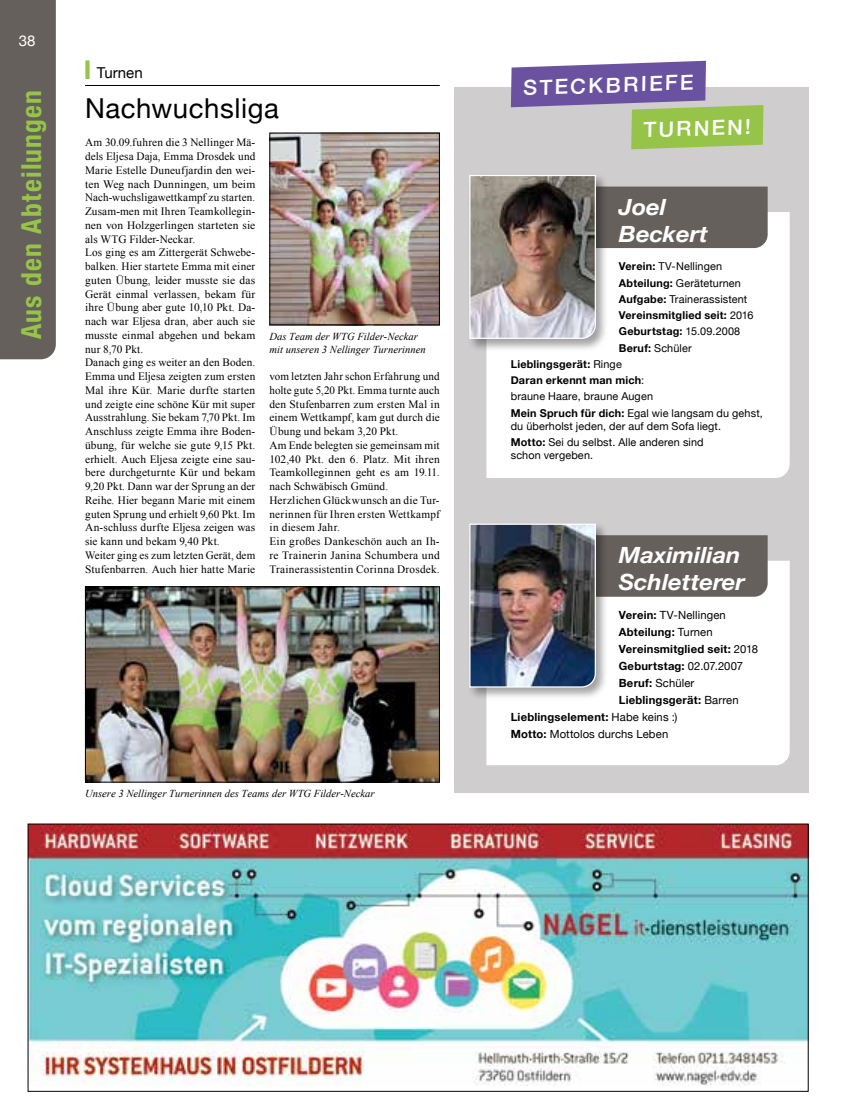
<style>
.page{position:relative;width:844px;height:1120px;background:#fff}
.page>*{position:absolute;margin:0;border:0;box-sizing:border-box;transform-origin:0 0}
.t1{font:700 condensed 27.5px "Helvetica Neue";letter-spacing:.045em;color:#96c448}
.t2{font:27.5px "Helvetica Neue";letter-spacing:.02em;color:#000}
.t3{font:italic 700 22.38px/26.9px "Helvetica Neue";color:#fff;scale:1.06 1}
.t4{font:500 20.75px "Helvetica Neue";color:#fff;scale:1.04 1}
.t5{font:15px "Helvetica Neue";letter-spacing:.005em;color:#000}
.t6{font:15px "Helvetica Neue";color:#fff}
.t7{font:11.25px/13.8px "Times New Roman";letter-spacing:.015em;color:#000}
.t8{font:700 11.25px "Helvetica Neue";letter-spacing:.02em;color:#000}
.t9{font:11.25px "Helvetica Neue";letter-spacing:.01em;color:#000}
.t10{font:10.88px/16.2px "Helvetica Neue";letter-spacing:.015em;color:#000}
.t11{font:700 10.88px "Helvetica Neue";letter-spacing:.02em;color:#000}
.t12{font:italic 10.62px/13.6px "Times New Roman";color:#000}
.s1{color:#96c448}
.s2{font-weight:700}
.s3{font-weight:400}
</style>
<div class="page">
<div style="left:0;top:0;width:56px;height:359px;background:#65605c"></div>
<hr style="left:85px;top:85px;width:354px;height:1px;background:#000">
<img style="left:271px;top:135px;width:166px;height:188px">
<div style="left:269px;top:133px;width:170px;height:192px;border:1px solid #000"></div>
<img style="left:87px;top:588px;width:350px;height:192px">
<div style="left:85px;top:586px;width:354px;height:196px;border:1px solid #000"></div>
<div style="left:454px;top:87px;width:354px;height:706px;background:#cfcdcd"></div>
<svg style="left:510px;top:61px;width:253px;height:88px"></svg>
<div style="left:486px;top:212px;width:303px;height:266px;background:#fff"></div>
<div style="left:466px;top:172px;width:142px;height:179px;background:#000;opacity:.37"></div>
<svg style="left:468px;top:174px;width:299px;height:165px;background:#aaa4a1"></svg>
<div style="left:486px;top:561px;width:303px;height:204px;background:#fff"></div>
<div style="left:466px;top:521px;width:142px;height:179px;background:#000;opacity:.37"></div>
<img style="left:468px;top:523px;width:299px;height:165px">
<img style="left:30px;top:825px;width:776px;height:260px">
<h3 class="t6" style="left:19px;top:30px;width:18px">38</h3>
<h1 class="t1" style="left:9px;top:339px;width:251px;rotate:-90deg">Aus den Abteilungen</h1>
<h3 class="t5" style="left:85px;top:62px;width:59px"><span class="s1">❚</span> Turnen</h3>
<h1 class="t2" style="left:85px;top:89px;width:195px">Nachwuchsliga</h1>
<p class="t7" style="left:85px;top:135px;width:172px">Am 30.09.fuhren die 3 Nellinger Mä&shy;dels Eljesa Daja, Emma Drosdek und Marie Estelle Duneufjardin den wei&shy;ten Weg nach Dunningen, um beim Nach-wuchsligawettkampf zu starten.<br>Zusam-men mit Ihren Teamkollegin&shy;nen von Holzgerlingen starteten sie als WTG Filder-Neckar.<br>Los ging es am Zittergerät Schwebe&shy;balken. Hier startete Emma mit einer guten Übung, leider musste sie das Gerät einmal verlassen, bekam für ihre Übung aber gute 10,10 Pkt. Da&shy;nach war Eljesa dran, aber auch sie musste einmal abgehen und bekam nur 8,70 Pkt.<br>Danach ging es weiter an den Boden.<br>Emma und Eljesa zeigten zum ersten Mal ihre Kür. Marie durfte starten und zeigte eine schöne Kür mit super Ausstrahlung. Sie bekam 7,70 Pkt. Im Anschluss zeigte Emma ihre Boden&shy;übung, für welche sie gute 9,15 Pkt. erhielt. Auch Eljesa zeigte eine sau&shy;bere durchgeturnte Kür und bekam 9,20 Pkt. Dann war der Sprung an der Reihe. Hier begann Marie mit einem guten Sprung und erhielt 9,60 Pkt. Im An-schluss durfte Eljesa zeigen was sie kann und bekam 9,40 Pkt.<br>Weiter ging es zum letzten Gerät, dem Stufenbarren. Auch hier hatte Marie</p>
<p class="t12" style="left:269px;top:329px;width:158px">Das Team der WTG Filder-Neckar mit unseren 3 Nellinger Turnerinnen</p>
<p class="t7" style="left:269px;top:369px;width:172px">vom letzten Jahr schon Erfahrung und holte gute 5,20 Pkt. Emma turnte auch den Stufenbarren zum ersten Mal in einem Wettkampf, kam gut durch die<br>Übung und bekam 3,20 Pkt.<br>Am Ende belegten sie gemeinsam mit<br>102,40 Pkt. den 6. Platz. Mit ihren<br>Teamkolleginnen geht es am 19.11. nach Schwäbisch Gmünd.<br>Herzlichen Glückwunsch an die Tur&shy;nerinnen für Ihren ersten Wettkampf in diesem Jahr.<br>Ein großes Dankeschön auch an Ih&shy;re Trainerin Janina Schumbera und<br>Trainerassistentin Corinna Drosdek.</p>
<p class="t12" style="left:85px;top:786px;width:291px">Unsere 3 Nellinger Turnerinnen des Teams der WTG Filder-Neckar</p>
<h3 class="t4" style="left:522px;top:71px;width:165px;rotate:-2deg">STECKBRIEFE</h3>
<h3 class="t4" style="left:642px;top:113px;width:105px;rotate:-2deg">TURNEN!</h3>
<h2 class="t3" style="left:618px;top:194px;width:85px">Joel<br>Beckert</h2>
<p class="t10" style="left:618px;top:259px;width:105px"><span class="s2">Verein:</span> TV-Nellingen</p>
<p class="t10" style="left:618px;top:275px;width:124px"><span class="s2">Abteilung:</span> Geräteturnen</p>
<p class="t10" style="left:618px;top:291px;width:130px"><span class="s2">Aufgabe:</span> Trainerassistent</p>
<p class="t11" style="left:618px;top:307px;width:136px">Vereinsmitglied seit: <span class="s3">2016</span></p>
<p class="t11" style="left:618px;top:323px;width:123px">Geburtstag: <span class="s3">15.09.2008</span></p>
<p class="t10" style="left:618px;top:340px;width:74px"><span class="s2">Beruf:</span> Schüler</p>
<p class="t11" style="left:510px;top:355px;width:112px">Lieblingsgerät: <span class="s3">Ringe</span></p>
<p class="t11" style="left:510px;top:372px;width:135px">Daran erkennt man mich<span class="s3">:</span></p>
<p class="t10" style="left:510px;top:389px;width:144px">braune Haare, braune Augen</p>
<p class="t10" style="left:510px;top:405px;width:253px"><span class="s2">Mein Spruch für dich:</span> Egal wie langsam du gehst,</p>
<p class="t10" style="left:510px;top:418px;width:212px">du überholst jeden, der auf dem Sofa liegt.<br><span class="s2">Motto:</span> Sei du selbst. Alle anderen sind</p>
<p class="t10" style="left:510px;top:447px;width:84px">schon vergeben.</p>
<h2 class="t3" style="left:618px;top:543px;width:120px">Maximilian<br>Schletterer</h2>
<p class="t9" style="left:618px;top:607px;width:108px"><span class="s2">Verein:</span> TV-Nellingen</p>
<p class="t8" style="left:618px;top:623px;width:95px">Abteilung: <span class="s3">Turnen</span></p>
<p class="t8" style="left:618px;top:640px;width:141px">Vereinsmitglied seit: <span class="s3">2018</span></p>
<p class="t8" style="left:618px;top:657px;width:126px">Geburtstag: <span class="s3">02.07.2007</span></p>
<p class="t9" style="left:618px;top:675px;width:77px"><span class="s2">Beruf:</span> Schüler</p>
<p class="t8" style="left:618px;top:691px;width:121px">Lieblingsgerät: <span class="s3">Barren</span></p>
<p class="t8" style="left:510px;top:708px;width:168px">Lieblingselement: <span class="s3">Habe keins :)</span></p>
<p class="t9" style="left:510px;top:725px;width:159px"><span class="s2">Motto:</span> Mottolos durchs Leben</p>
</div>
